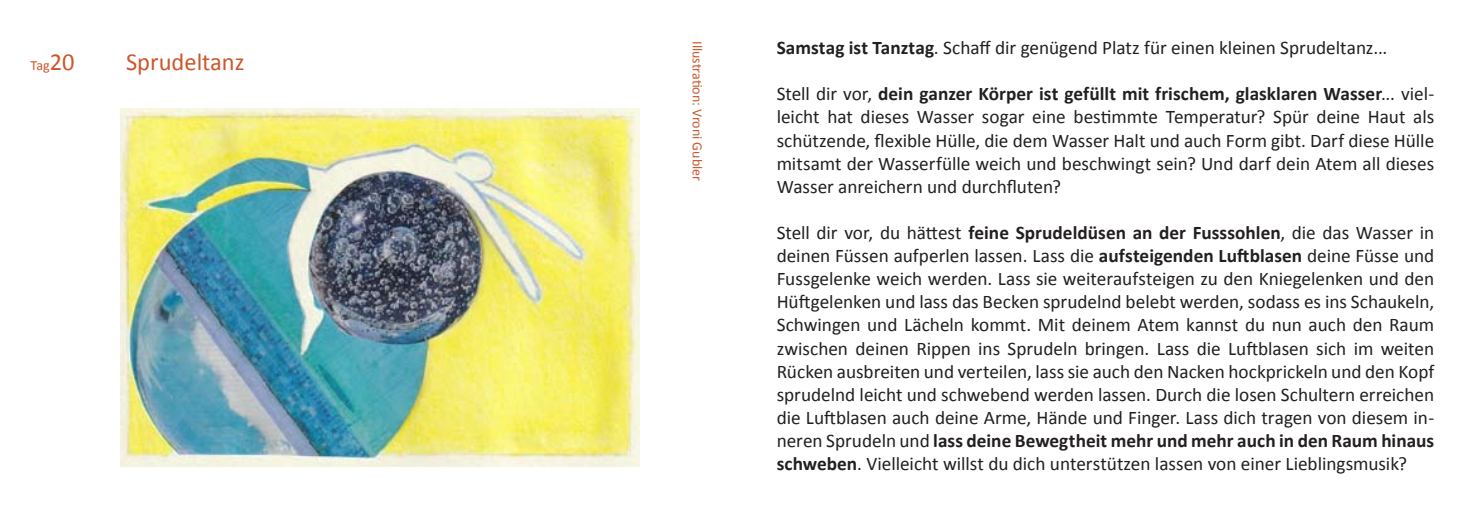
<style>
.page{position:relative;width:1474px;height:521px;background:#fff}
.page>*{position:absolute;margin:0;border:0;box-sizing:border-box;transform-origin:0 0}
.t1{font:24.5px "Calibri";color:#cb572b}
.t2{font:19.25px/23.1px "Calibri";letter-spacing:-.005em;color:#231f20;text-align:justify}
.t3{font:14px "Calibri";color:#cb572b}
.s1{font-size:24.5px}
.s2{font-weight:700}
</style>
<div class="page">
<img style="left:121px;top:108px;width:518px;height:358px">
<p class="t3" style="left:31px;top:56px;width:45px">Tag<span class="s1">20</span></p>
<p class="t1" style="left:126px;top:45px;width:120px">Sprudeltanz</p>
<p class="t3" style="left:707px;top:41px;width:141px;rotate:90deg">Illustration: Vroni Gubler</p>
<p class="t2" style="left:776px;top:36px;width:612px"><span class="s2">Samstag ist Tanztag</span>. Schaff dir genügend Platz für einen kleinen Sprudeltanz...</p>
<p class="t2" style="left:776px;top:82px;width:659px">Stell dir vor, <span class="s2">dein ganzer Körper ist gefüllt mit frischem, glasklaren Wasser</span>... viel&shy;leicht hat dieses Wasser sogar eine bestimmte Temperatur? Spür deine Haut als schützende, flexible Hülle, die dem Wasser Halt und auch Form gibt. Darf diese Hülle mitsamt der Wasserfülle weich und beschwingt sein? Und darf dein Atem all dieses Wasser anreichern und durchfluten?</p>
<p class="t2" style="left:776px;top:220px;width:659px">Stell dir vor, du hättest <span class="s2">feine Sprudeldüsen an der Fusssohlen</span>, die das Wasser in deinen Füssen aufperlen lassen. Lass die <span class="s2">aufsteigenden Luftblasen</span> deine Füsse und Fussgelenke weich werden. Lass sie weiteraufsteigen zu den Kniegelenken und den Hüftgelenken und lass das Becken sprudelnd belebt werden, sodass es ins Schaukeln, Schwingen und Lächeln kommt. Mit deinem Atem kannst du nun auch den Raum zwischen deinen Rippen ins Sprudeln bringen. Lass die Luftblasen sich im weiten Rücken ausbreiten und verteilen, lass sie auch den Nacken hockprickeln und den Kopf sprudelnd leicht und schwebend werden lassen. Durch die losen Schultern erreichen die Luftblasen auch deine Arme, Hände und Finger. Lass dich tragen von diesem in&shy;neren Sprudeln und <span class="s2">lass deine Bewegtheit mehr und mehr auch in den Raum hinaus schweben</span>. Vielleicht willst du dich unterstützen lassen von einer Lieblingsmusik?</p>
</div>
